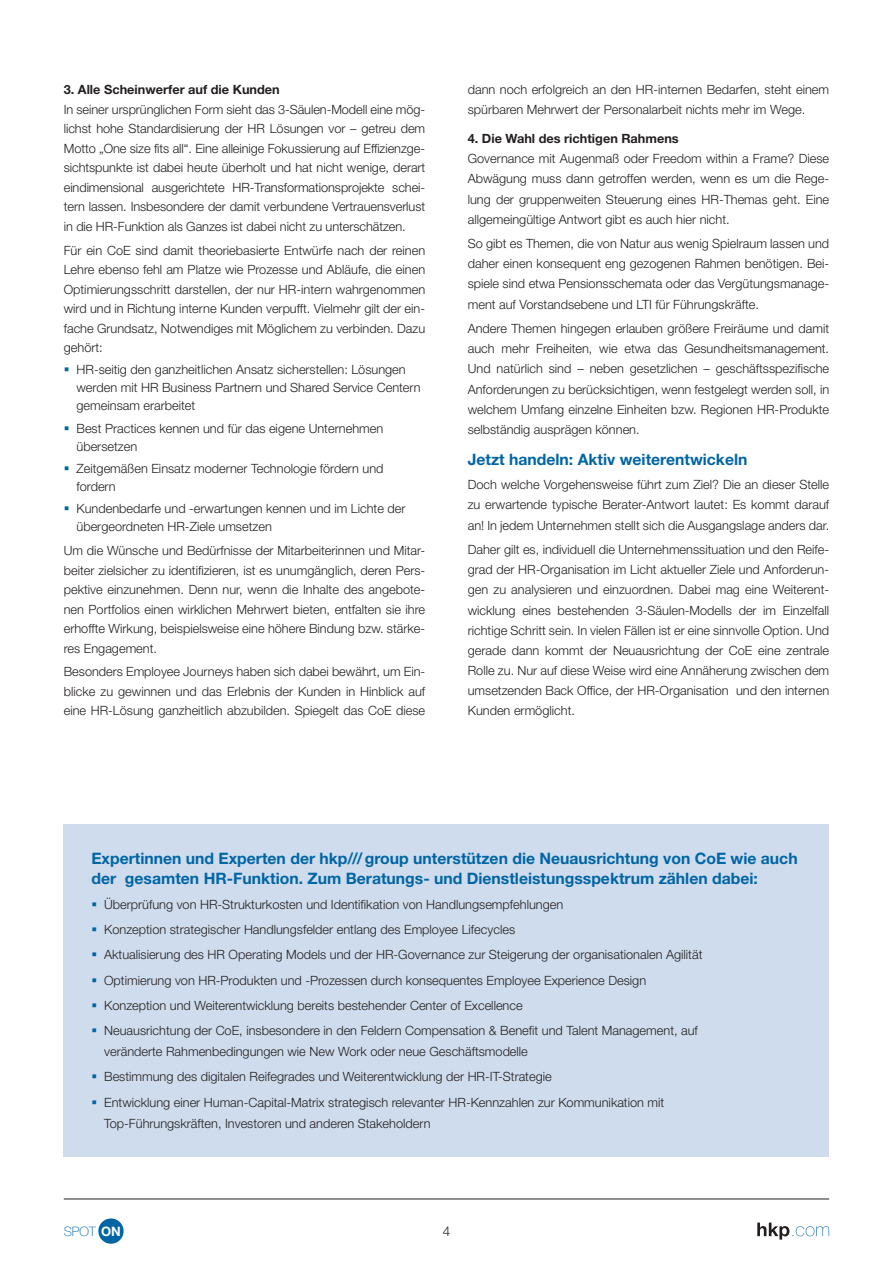
<style>
.page{position:relative;width:893px;height:1263px;background:#fff}
.page>*{position:absolute;margin:0;border:0;box-sizing:border-box;transform-origin:0 0}
.t1{font:700 15.75px/19.5px "Helvetica Neue LT Std";color:#0065a4}
.Hintergrundinformationen{font:300 13.5px "Helvetica Neue LT Std";color:#231f20}
.SPOT_ON{font:100 13.05px "Helvetica Neue LT Std";color:#0065a4}
.Copy{font:300 12.75px/20.1px "Helvetica Neue LT Std";color:#231f20;text-align:justify}
.Copy-2{font:700 12.75px "Helvetica Neue LT Std";color:#231f20}
.s1{font-weight:700;color:#fff}
</style>
<div class="page">
<svg style="left:757px;top:1222px;width:72px;height:17px"></svg>
<hr style="left:64px;top:1199px;width:765px;height:1px;background:#231f20">
<div style="left:98px;top:1218px;width:26px;height:26px;background:#0065a4;border-radius:50%"></div>
<div style="left:64px;top:824px;width:765px;height:333px;background:#cfdced"></div>
<p class="Copy-2" style="left:64px;top:82px;width:218px">3. Alle Scheinwerfer auf die Kunden</p>
<p class="Copy" style="left:64px;top:99px;width:363px;line-height:19.5px">In seiner ursprünglichen Form sieht das 3-Säulen-Modell eine mög&shy;lichst hohe Standardisierung der HR Lösungen vor – getreu dem Motto „One size fits all“. Eine alleinige Fokussierung auf Effizienzge&shy;sichtspunkte ist dabei heute überholt und hat nicht wenige, derart eindimensional ausgerichtete HR-Transformationsprojekte schei&shy;tern lassen. Insbesondere der damit verbundene Vertrauensverlust in die HR-Funktion als Ganzes ist dabei nicht zu unterschätzen.</p>
<p class="Copy" style="left:64px;top:240px;width:363px;line-height:19.5px">Für ein CoE sind damit theoriebasierte Entwürfe nach der reinen Lehre ebenso fehl am Platze wie Prozesse und Abläufe, die einen Optimierungsschritt darstellen, der nur HR-intern wahrgenommen wird und in Richtung interne Kunden verpufft. Vielmehr gilt der ein&shy;fache Grundsatz, Notwendiges mit Möglichem zu verbinden. Dazu gehört:</p>
<p class="Copy" style="left:77px;top:361px;width:346px;line-height:18px;text-align:left">HR-seitig den ganzheitlichen Ansatz sicherstellen: Lösungen werden mit HR Business Partnern und Shared Service Centern gemeinsam erarbeitet</p>
<p class="Copy" style="left:77px;top:419px;width:308px;line-height:18px">Best Practices kennen und für das eigene Unternehmen übersetzen</p>
<p class="Copy" style="left:77px;top:459px;width:309px;line-height:18px">Zeitgemäßen Einsatz moderner Technologie fördern und fordern</p>
<p class="Copy" style="left:77px;top:499px;width:330px;line-height:18px">Kundenbedarfe und -erwartungen kennen und im Lichte der übergeordneten HR-Ziele umsetzen</p>
<p class="Copy" style="left:64px;top:540px;width:363px;line-height:19.5px">Um die Wünsche und Bedürfnisse der Mitarbeiterinnen und Mitar&shy;beiter zielsicher zu identifizieren, ist es unumgänglich, deren Pers&shy;pektive einzunehmen. Denn nur, wenn die Inhalte des angebote&shy;nen Portfolios einen wirklichen Mehrwert bieten, entfalten sie ihre erhoffte Wirkung, beispielsweise eine höhere Bindung bzw. stärke&shy;res Engagement.</p>
<p class="Copy" style="left:64px;top:662px;width:363px;line-height:19.5px">Besonders Employee Journeys haben sich dabei bewährt, um Ein&shy;blicke zu gewinnen und das Erlebnis der Kunden in Hinblick auf eine HR-Lösung ganzheitlich abzubilden. Spiegelt das CoE diese</p>
<p class="Copy" style="left:468px;top:79px;width:363px">dann noch erfolgreich an den HR-internen Bedarfen, steht einem spürbaren Mehrwert der Personalarbeit nichts mehr im Wege.</p>
<p class="Copy-2" style="left:468px;top:131px;width:213px">4. Die Wahl des richtigen Rahmens</p>
<p class="Copy" style="left:468px;top:148px;width:363px">Governance mit Augenmaß oder Freedom within a Frame? Diese Abwägung muss dann getroffen werden, wenn es um die Rege&shy;lung der gruppenweiten Steuerung eines HR-Themas geht. Eine allgemeingültige Antwort gibt es auch hier nicht.</p>
<p class="Copy" style="left:468px;top:233px;width:363px">So gibt es Themen, die von Natur aus wenig Spielraum lassen und daher einen konsequent eng gezogenen Rahmen benötigen. Bei&shy;spiele sind etwa Pensionsschemata oder das Vergütungsmanage&shy;ment auf Vorstandsebene und LTI für Führungskräfte.</p>
<p class="Copy" style="left:468px;top:318px;width:363px">Andere Themen hingegen erlauben größere Freiräume und damit auch mehr Freiheiten, wie etwa das Gesundheitsmanagement.<br>Und natürlich sind – neben gesetzlichen – geschäftsspezifische Anforderungen zu berücksichtigen, wenn festgelegt werden soll, in welchem Umfang einzelne Einheiten bzw. Regionen HR-Produkte selbständig ausprägen können.</p>
<p class="t1" style="left:468px;top:449px;width:281px">Jetzt handeln: Aktiv weiterentwickeln</p>
<p class="Copy" style="left:468px;top:474px;width:363px">Doch welche Vorgehensweise führt zum Ziel? Die an dieser Stelle zu erwartende typische Berater-Antwort lautet: Es kommt darauf an! In jedem Unternehmen stellt sich die Ausgangslage anders dar.</p>
<p class="Copy" style="left:468px;top:539px;width:363px">Daher gilt es, individuell die Unternehmenssituation und den Reife&shy;grad der HR-Organisation im Licht aktueller Ziele und Anforderun&shy;gen zu analysieren und einzuordnen. Dabei mag eine Weiterent&shy;wicklung eines bestehenden 3-Säulen-Modells der im Einzelfall richtige Schritt sein. In vielen Fällen ist er eine sinnvolle Option. Und gerade dann kommt der Neuausrichtung der CoE eine zentrale Rolle zu. Nur auf diese Weise wird eine Annäherung zwischen dem umsetzenden Back Office, der HR-Organisation und den internen Kunden ermöglicht.</p>
<p class="t1" style="left:91px;top:848px;width:708px">Expertinnen und Experten der hkp/// group unterstützen die Neuausrichtung von CoE wie auch der gesamten HR-Funktion. Zum Beratungs- und Dienstleistungsspektrum zählen dabei:</p>
<p class="Copy" style="left:104px;top:894px;width:461px">Überprüfung von HR-Strukturkosten und Identifikation von Handlungsempfehlungen</p>
<p class="Copy" style="left:104px;top:919px;width:412px">Konzeption strategischer Handlungsfelder entlang des Employee Lifecycles</p>
<p class="Copy" style="left:104px;top:944px;width:600px">Aktualisierung des HR Operating Models und der HR-Governance zur Steigerung der organisationalen Agilität</p>
<p class="Copy" style="left:104px;top:970px;width:544px">Optimierung von HR-Produkten und -Prozessen durch konsequentes Employee Experience Design</p>
<p class="Copy" style="left:104px;top:995px;width:420px">Konzeption und Weiterentwicklung bereits bestehender Center of Excellence</p>
<p class="Copy" style="left:104px;top:1020px;width:595px;line-height:21px">Neuausrichtung der CoE, insbesondere in den Feldern Compensation &amp; Benefit und Talent Management, auf veränderte Rahmenbedingungen wie New Work oder neue Geschäftsmodelle</p>
<p class="Copy" style="left:104px;top:1067px;width:449px">Bestimmung des digitalen Reifegrades und Weiterentwicklung der HR-IT-Strategie</p>
<p class="Copy" style="left:104px;top:1091px;width:562px;line-height:21px">Entwicklung einer Human-Capital-Matrix strategisch relevanter HR-Kennzahlen zur Kommunikation mit<br>Top-Führungskräften, Investoren und anderen Stakeholdern</p>
<p class="SPOT_ON" style="left:64px;top:1223px;width:59px">SPOT <span class="s1">ON</span></p>
<p class="Hintergrundinformationen" style="left:443px;top:1223px;width:9px">4</p>
</div>
